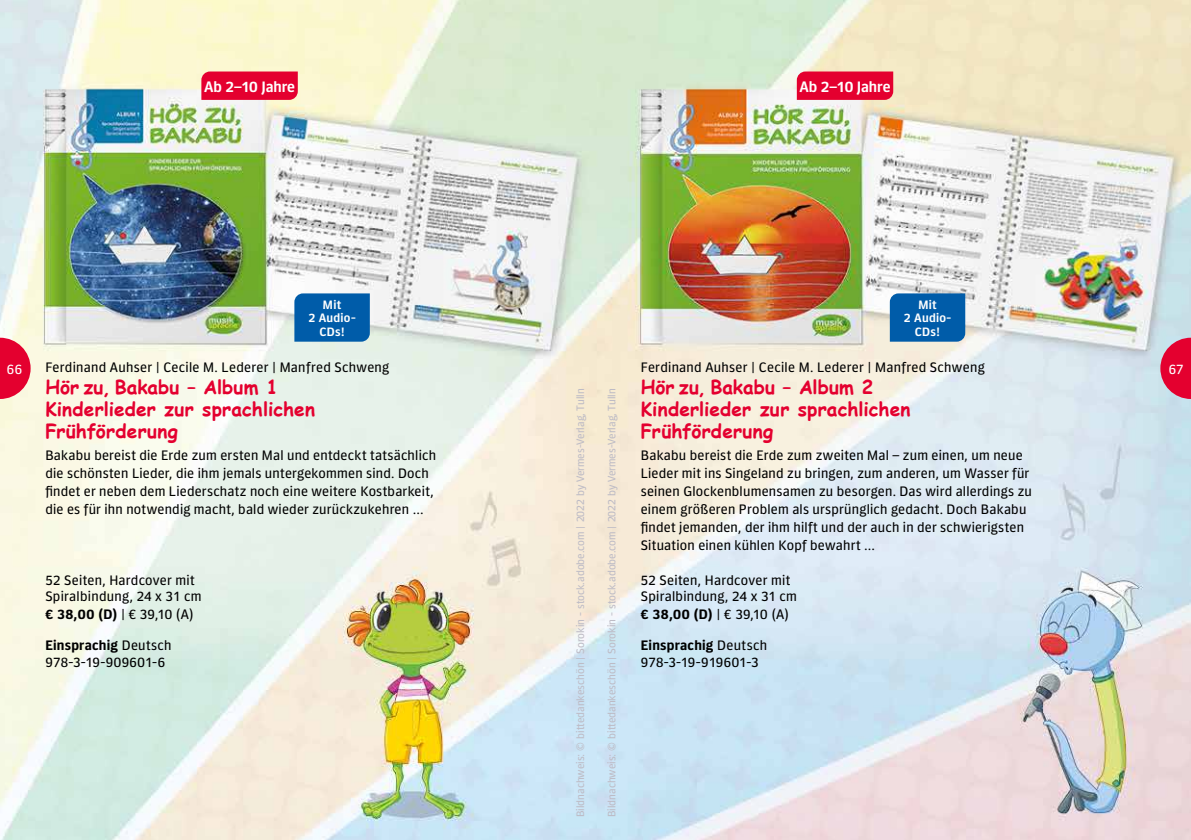
<style>
.page{position:relative;width:1191px;height:840px;background:#fff}
.page>*{position:absolute;margin:0;border:0;box-sizing:border-box;transform-origin:0 0}
.t1{font:700 19px/22px "Comic Sans MS";letter-spacing:.005em;color:#e4002f}
.t2{font:15.4px "Forward Sans Semi";letter-spacing:-.005em;color:#fff}
.t3{font:14px/18px "Forward Sans";letter-spacing:.015em;color:#000}
.t4{font:14px "Forward Sans";color:#fff}
.t5{font:12.4px/13.6px "Forward Sans Semi";letter-spacing:.02em;color:#fff;text-align:center}
.t6{font:11px "Forward Sans";color:#bdbbc5}
.s1{font-weight:700}
</style>
<div class="page">
<img style="left:0;top:0;width:1191px;height:839px">
<svg style="left:797px;top:71px;width:96px;height:29px;background:#e40734"></svg>
<svg style="left:201px;top:71px;width:97px;height:29px;background:#e40935"></svg>
<div style="left:890px;top:293px;width:75px;height:48px;background:#005ca9"></div>
<div style="left:294px;top:293px;width:76px;height:48px;background:#005ca9"></div>
<svg style="left:0;top:337px;width:31px;height:62px;background:#e93a58"></svg>
<svg style="left:1160px;top:337px;width:31px;height:62px;background:#dd345b"></svg>
<p class="t2" style="left:204px;top:77px;width:93px">Ab 2–10 Jahre</p>
<p class="t2" style="left:799px;top:77px;width:93px">Ab 2–10 Jahre</p>
<p class="t5" style="left:308px;top:297px;width:49px">Mit<br>2 Audio-<br>CDs!</p>
<p class="t5" style="left:904px;top:297px;width:49px">Mit<br>2 Audio-<br>CDs!</p>
<p class="t3" style="left:641px;top:357px;width:345px">Ferdinand Auhser | Cecile M. Lederer | Manfred Schweng</p>
<h1 class="t1" style="left:641px;top:375px;width:271px">Hör zu, Bakabu – Album 2<br>Kinderlieder zur sprachlichen<br>Frühförderung</h1>
<p class="t3" style="left:641px;top:445px;width:393px">Bakabu bereist die Erde zum zweiten Mal – zum einen, um neue Lieder mit ins Singeland zu bringen, zum anderen, um Wasser für seinen Glockenblumensamen zu besorgen. Das wird allerdings zu einem größeren Problem als ursprünglich gedacht. Doch Bakabu findet jemanden, der ihm hilft und der auch in der schwierigsten Situation einen kühlen Kopf bewahrt …</p>
<p class="t3" style="left:45px;top:357px;width:345px">Ferdinand Auhser | Cecile M. Lederer | Manfred Schweng</p>
<h1 class="t1" style="left:45px;top:375px;width:271px">Hör zu, Bakabu – Album 1<br>Kinderlieder zur sprachlichen<br>Frühförderung</h1>
<p class="t3" style="left:45px;top:445px;width:392px">Bakabu bereist die Erde zum ersten Mal und entdeckt tatsächlich die schönsten Lieder, die ihm jemals untergekommen sind. Doch findet er neben dem Liederschatz noch eine weitere Kostbarkeit, die es für ihn notwendig macht, bald wieder zurückzukehren …</p>
<p class="t4" style="left:7px;top:359px;width:17px">66</p>
<p class="t4" style="left:1168px;top:359px;width:16px">67</p>
<p class="t6" style="left:572px;top:816px;width:430px;rotate:-90deg">Bildnachweis: © bittedankeschön | Sorokin - stock.adobe.com | 2022 by Vermes-Verlag, Tulln</p>
<p class="t6" style="left:604px;top:816px;width:430px;rotate:-90deg">Bildnachweis: © bittedankeschön | Sorokin - stock.adobe.com | 2022 by Vermes-Verlag, Tulln</p>
<p class="t3" style="left:45px;top:571px;width:158px;line-height:16px">52 Seiten, Hardcover mit<br>Spiralbindung, 24 x 31 cm</p>
<p class="t3" style="left:45px;top:604px;width:150px"><span class="s1">€ 38,00 (D)</span> | € 39,10 (A)</p>
<p class="t3" style="left:641px;top:571px;width:158px;line-height:16px">52 Seiten, Hardcover mit<br>Spiralbindung, 24 x 31 cm</p>
<p class="t3" style="left:641px;top:604px;width:150px"><span class="s1">€ 38,00 (D)</span> | € 39,10 (A)</p>
<p class="t3" style="left:45px;top:636px;width:128px;line-height:16.8px"><span class="s1">Einsprachig</span> Deutsch<br>978-3-19-909601-6</p>
<p class="t3" style="left:641px;top:636px;width:128px;line-height:16.8px"><span class="s1">Einsprachig</span> Deutsch<br>978-3-19-919601-3</p>
</div>
